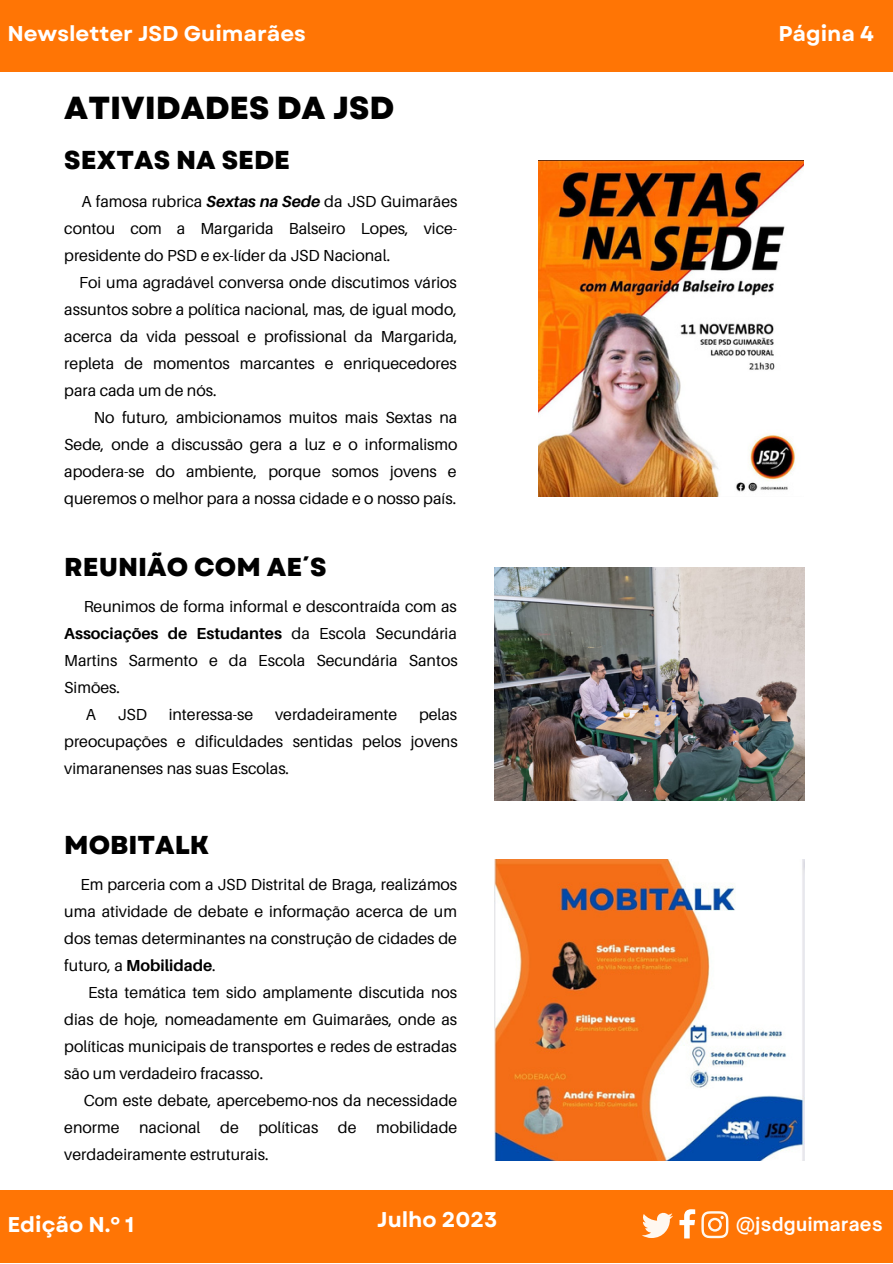
<style>
.page{position:relative;width:893px;height:1264px;background:#fff}
.page>*{position:absolute;margin:0;border:0;box-sizing:border-box;transform-origin:0 0}
.t1{font:800 31.8px "Garet";color:#000}
.t2{font:800 25.8px "Garet";color:#000}
.t3{font:700 21.3px "Garet";color:#fff}
.t4{font:700 18.3px "Open Sauce One";letter-spacing:.025em;color:#fff}
.t5{font:15.9px/27px "Aileron";color:#000;text-align:justify}
.s1{font-weight:700;font-style:italic}
.s2{font-weight:700}
</style>
<div class="page">
<div style="left:0;top:0;width:892px;height:71px;background:#ff7505"></div>
<div style="left:0;top:1189px;width:892px;height:73px;background:#ff7505"></div>
<svg style="left:642px;top:1212px;width:31px;height:25px"></svg>
<svg style="left:679px;top:1209px;width:16px;height:29px"></svg>
<svg style="left:701px;top:1211px;width:27px;height:27px"></svg>
<img style="left:539px;top:160px;width:264px;height:336px">
<img style="left:494px;top:567px;width:310px;height:233px">
<img style="left:494px;top:860px;width:310px;height:300px">
<p class="t3" style="left:7px;top:18px;width:300px">Newsletter JSD Guimarães</p>
<p class="t3" style="left:778px;top:18px;width:97px">Página 4</p>
<p class="t1" style="left:64px;top:85px;width:331px">ATIVIDADES DA JSD</p>
<p class="t2" style="left:64px;top:141px;width:227px">SEXTAS NA SEDE</p>
<p class="t5" style="left:64px;top:188px;width:394px;text-indent:17px">A famosa rubrica <span class="s1">Sextas na Sede</span> da JSD Guimarães contou com a Margarida Balseiro Lopes, vice&shy;presidente do PSD e ex-líder da JSD Nacional.</p>
<p class="t5" style="left:64px;top:269px;width:394px;text-indent:15px">Foi uma agradável conversa onde discutimos vários assuntos sobre a política nacional, mas, de igual modo, acerca da vida pessoal e profissional da Margarida, repleta de momentos marcantes e enriquecedores para cada um de nós.</p>
<p class="t5" style="left:64px;top:403px;width:395px;text-indent:30px">No futuro, ambicionamos muitos mais Sextas na Sede, onde a discussão gera a luz e o informalismo apodera-se do ambiente, porque somos jovens e queremos o melhor para a nossa cidade e o nosso país.</p>
<p class="t2" style="left:64px;top:548px;width:264px">REUNIÃO COM AE´S</p>
<p class="t5" style="left:64px;top:592px;width:395px;text-indent:19px">Reunimos de forma informal e descontraída com as <span class="s2">Associações de Estudantes</span> da Escola Secundária Martins Sarmento e da Escola Secundária Santos Simões.</p>
<p class="t5" style="left:86px;top:700px;width:12px">A</p>
<p class="t5" style="left:118px;top:700px;width:31px">JSD</p>
<p class="t5" style="left:169px;top:700px;width:86px">interessa-se</p>
<p class="t5" style="left:275px;top:700px;width:124px">verdadeiramente</p>
<p class="t5" style="left:64px;top:700px;width:395px;text-indent:355px">pelas preocupações e dificuldades sentidas pelos jovens vimaranenses nas suas Escolas.</p>
<p class="t2" style="left:64px;top:826px;width:146px">MOBITALK</p>
<p class="t5" style="left:64px;top:870px;width:394px;text-indent:16px">Em parceria com a JSD Distrital de Braga, realizámos uma atividade de debate e informação acerca de um dos temas determinantes na construção de cidades de futuro, a <span class="s2">Mobilidade</span>.</p>
<p class="t5" style="left:64px;top:978px;width:394px;text-indent:24px">Esta temática tem sido amplamente discutida nos dias de hoje, nomeadamente em Guimarães, onde as políticas municipais de transportes e redes de estradas são um verdadeiro fracasso.</p>
<p class="t5" style="left:64px;top:1086px;width:394px;text-indent:19px">Com este debate, apercebemo-nos da necessidade enorme nacional de políticas de mobilidade verdadeiramente estruturais.</p>
<p class="t3" style="left:7px;top:1208px;width:128px">Edição N.º 1</p>
<p class="t3" style="left:377px;top:1204px;width:122px">Julho 2023</p>
<p class="t4" style="left:736px;top:1212px;width:148px">@jsdguimaraes</p>
</div>
